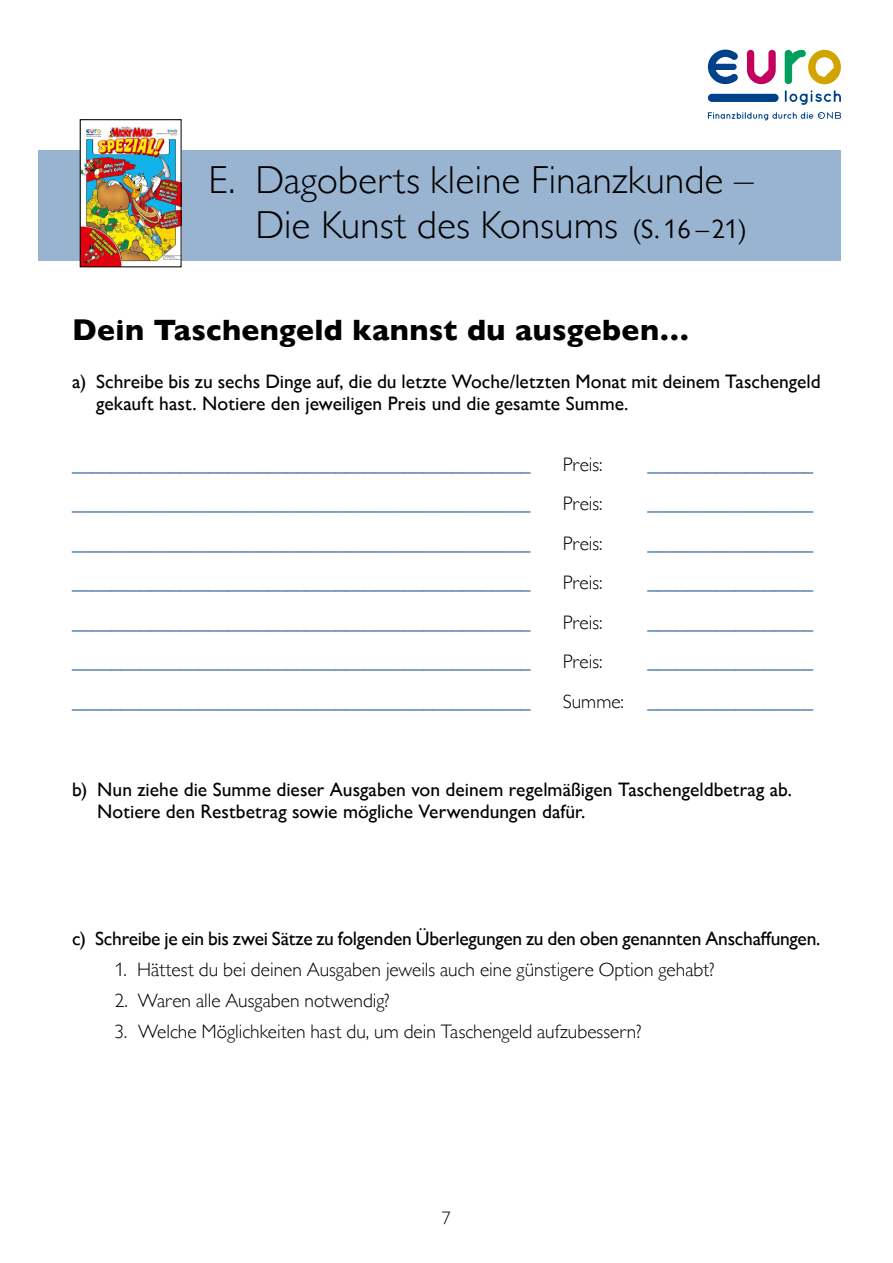
<style>
.page{position:relative;width:893px;height:1263px;background:#fff}
.page>*{position:absolute;margin:0;border:0;box-sizing:border-box;transform-origin:0 0}
.t1{font:300 39px/45px "Gill Sans MT Pro";letter-spacing:.01em;color:#000;text-align:right}
.t2{font:800 30px "Gill Sans MT Pro";letter-spacing:.01em;color:#000}
.t3{font:300 19.5px "Gill Sans MT Pro";color:#004289}
.t4{font:500 19.5px/22.5px "Gill Sans MT Pro";color:#000}
.t5{font:300 19.5px "Gill Sans MT Pro";color:#000}
.t6{font:300 18px "Gill Sans MT Pro";color:#000}
.s1{font-weight:400;font-size:27px}
.s2{color:#000}
</style>
<div class="page">
<div style="left:38px;top:150px;width:803px;height:110px;background:#99b4d0"></div>
<div style="left:708px;top:94px;width:71px;height:8px;background:#004289;border-radius:4px"></div>
<svg style="left:785px;top:90px;width:56px;height:15px"></svg>
<svg style="left:785px;top:50px;width:56px;height:34px"></svg>
<svg style="left:747px;top:50px;width:29px;height:34px"></svg>
<svg style="left:708px;top:50px;width:30px;height:34px"></svg>
<svg style="left:708px;top:112px;width:133px;height:8px"></svg>
<img style="left:82px;top:126px;width:97px;height:139px">
<div style="left:80px;top:120px;width:101px;height:147px;border:1px solid #000"></div>
<h1 class="t1" style="left:208px;top:157px;width:547px">E. Dagoberts kleine Finanzkunde –<br>Die Kunst des Konsums <span class="s1">(S. 16 –21)</span></h1>
<h2 class="t2" style="left:72px;top:312px;width:619px">Dein Taschengeld kannst du ausgeben…</h2>
<p class="t4" style="left:96px;top:370px;width:726px;text-indent:-24px">a) Schreibe bis zu sechs Dinge auf, die du letzte Woche/letzten Monat mit deinem Taschengeld gekauft hast. Notiere den jeweiligen Preis und die gesamte Summe.</p>
<p class="t3" style="left:72px;top:452px;width:460px">_______________________________________________</p>
<p class="t5" style="left:563px;top:452px;width:41px">Preis:</p>
<p class="t3" style="left:648px;top:452px;width:167px">_________________</p>
<p class="t3" style="left:72px;top:492px;width:460px">_______________________________________________</p>
<p class="t5" style="left:563px;top:492px;width:41px">Preis:</p>
<p class="t3" style="left:648px;top:492px;width:167px">_________________</p>
<p class="t3" style="left:72px;top:531px;width:460px">_______________________________________________</p>
<p class="t5" style="left:563px;top:531px;width:41px">Preis:</p>
<p class="t3" style="left:648px;top:531px;width:167px">_________________</p>
<p class="t3" style="left:72px;top:571px;width:460px">_______________________________________________</p>
<p class="t5" style="left:563px;top:571px;width:41px">Preis:</p>
<p class="t3" style="left:647px;top:571px;width:167px">_________________</p>
<p class="t3" style="left:72px;top:610px;width:460px">_______________________________________________</p>
<p class="t5" style="left:563px;top:610px;width:41px">Preis:</p>
<p class="t3" style="left:647px;top:610px;width:167px">_________________</p>
<p class="t3" style="left:72px;top:650px;width:460px">_______________________________________________</p>
<p class="t5" style="left:563px;top:650px;width:41px">Preis:</p>
<p class="t3" style="left:647px;top:650px;width:167px">_________________</p>
<p class="t3" style="left:72px;top:690px;width:460px">_______________________________________________</p>
<p class="t3" style="left:563px;top:690px;width:252px"><span class="s2">Summe:</span> _________________</p>
<p class="t4" style="left:97px;top:778px;width:696px;text-indent:-25px">b) Nun ziehe die Summe dieser Ausgaben von deinem regelmäßigen Taschengeldbetrag ab.<br>Notiere den Restbetrag sowie mögliche Verwendungen dafür.</p>
<p class="t4" style="left:72px;top:927px;width:750px">c) Schreibe je ein bis zwei Sätze zu folgenden Überlegungen zu den oben genannten Anschaffungen.</p>
<p class="t5" style="left:115px;top:958px;width:601px">1. Hättest du bei deinen Ausgaben jeweils auch eine günstigere Option gehabt?</p>
<p class="t5" style="left:115px;top:989px;width:276px">2. Waren alle Ausgaben notwendig?</p>
<p class="t5" style="left:115px;top:1020px;width:528px">3. Welche Möglichkeiten hast du, um dein Taschengeld aufzubessern?</p>
<p class="t6" style="left:442px;top:1207px;width:10px">7</p>
</div>
